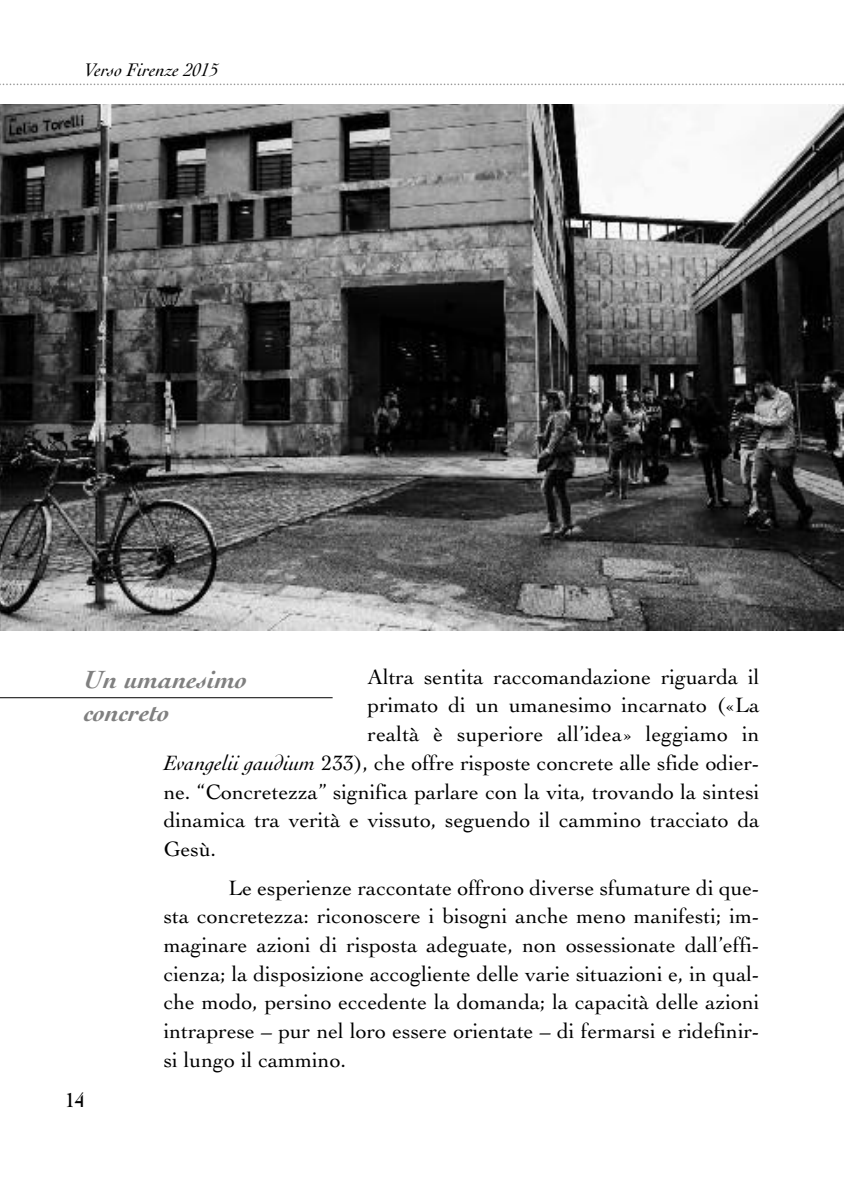
<style>
.page{position:relative;width:844px;height:1191px;background:#fff}
.page>*{position:absolute;margin:0;border:0;box-sizing:border-box;transform-origin:0 0}
.t1{font:italic 700 26.25px/33.2px "Cochin";color:#808080}
.t2{font:21.88px/28.7px "Cochin";color:#000;text-align:justify}
.t3{font:700 21px "Cochin";color:#000;scale:.85 1}
.t4{font:italic 19.25px "Cochin";color:#000}
.s1{font-style:italic}
</style>
<div class="page">
<hr style="left:0;top:697px;width:332px;height:1px;background:#000">
<svg style="left:0;top:83px;width:844px;height:2px"></svg>
<img style="left:0;top:104px;width:843px;height:526px">
<p class="t4" style="left:84px;top:62px;width:135px">Verso Firenze 2015</p>
<p class="t2" style="left:367px;top:664px;width:393px">Altra sentita raccomandazione riguarda il</p>
<p class="t2" style="left:367px;top:693px;width:393px">primato di un umanesimo incarnato («La</p>
<p class="t2" style="left:367px;top:721px;width:393px">realtà è superiore all’idea» leggiamo in</p>
<p class="t2" style="left:164px;top:750px;width:597px"><span class="s1">Evangelii gaudium</span> 233), che offre risposte concrete alle sfide odier-</p>
<p class="t2" style="left:164px;top:779px;width:597px">ne. “Concretezza” significa parlare con la vita, trovando la sintesi</p>
<p class="t2" style="left:164px;top:808px;width:597px">dinamica tra verità e vissuto, seguendo il cammino tracciato da</p>
<p class="t2" style="left:164px;top:836px;width:54px">Gesù.</p>
<p class="t2" style="left:164px;top:875px;width:597px;text-indent:65px">Le esperienze raccontate offrono diverse sfumature di que&shy;sta concretezza: riconoscere i bisogni anche meno manifesti; im&shy;maginare azioni di risposta adeguate, non ossessionate dall’effi&shy;cienza; la disposizione accogliente delle varie situazioni e, in qual&shy;che modo, persino eccedente la domanda; la capacità delle azioni intraprese – pur nel loro essere orientate – di fermarsi e ridefinir&shy;si lungo il cammino.</p>
<p class="t1" style="left:84px;top:665px;width:164px">Un umanesimo concreto</p>
<p class="t3" style="left:66px;top:1091px;width:23px">14</p>
</div>
